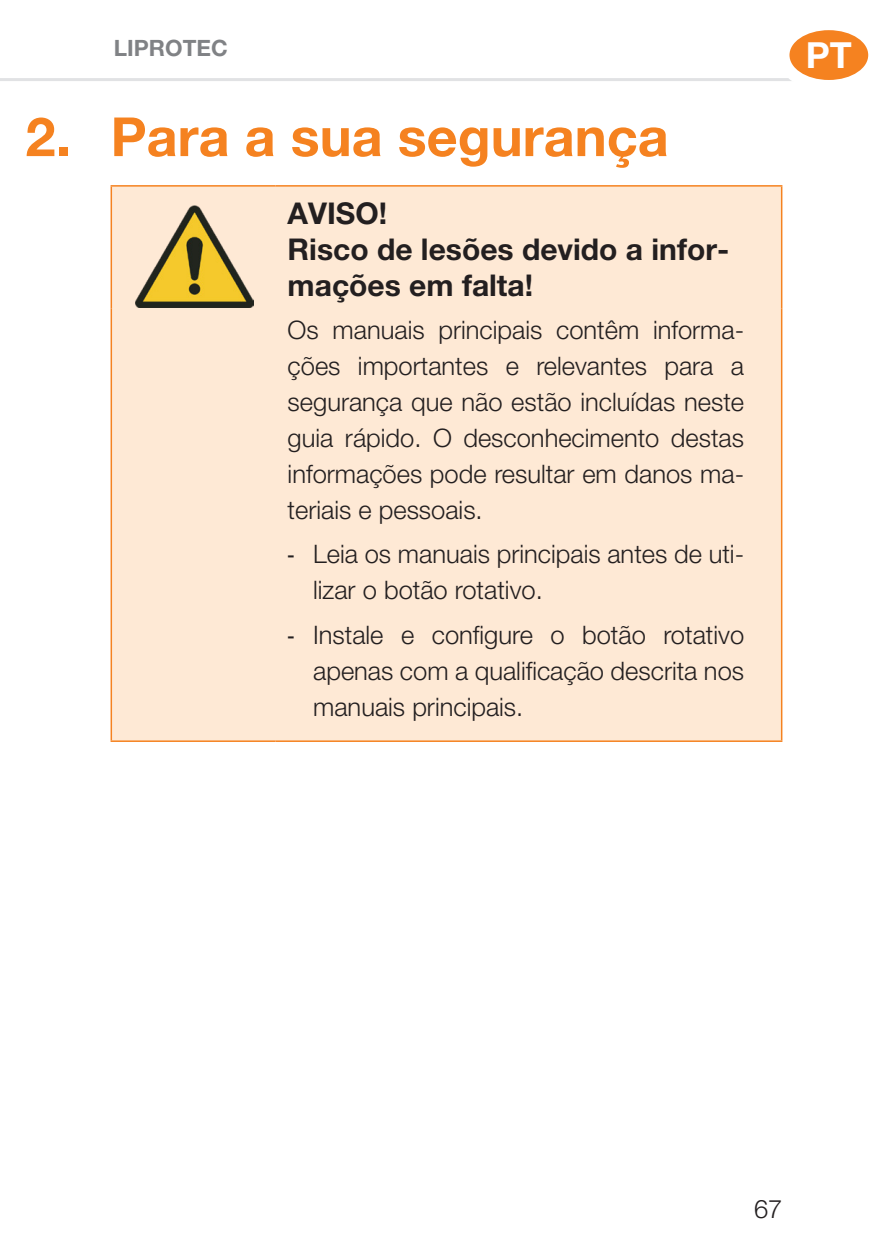
<style>
.page{position:relative;width:893px;height:1259px;background:#fff}
.page>*{position:absolute;margin:0;border:0;box-sizing:border-box;transform-origin:0 0}
.t1{font:700 54px "Helvetica Neue LT Pro";color:#f58220}
.t2{font:700 36px "Helvetica Neue LT Pro";color:#fff}
.Sicherheitshinweis_1{font:700 30px/36px "Helvetica Neue LT Pro";color:#231f20}
.Sicherheitshinweis_2{font:300 25.5px/36px "Helvetica Neue LT Pro";color:#231f20;text-align:justify}
.t3{font:700 22.5px "Helvetica Neue LT Pro";color:#808285}
.s1{font-family:"Arial Narrow";font-weight:400}
</style>
<div class="page">
<hr style="left:0;top:78px;width:829px;height:3px;background:#e1e2e4">
<svg style="left:783px;top:24px;width:91px;height:62px;background:#f69440"></svg>
<div style="left:777px;top:18px;width:103px;height:74px;border:12px solid #fff;border-radius:50%"></div>
<div style="left:112px;top:187px;width:669px;height:553px;background:#fee9d5"></div>
<hr style="left:111px;top:740px;width:165px;height:2px;background:#f58220">
<hr style="left:111px;top:185px;width:165px;height:2px;background:#f58220">
<hr style="left:111px;top:187px;width:1px;height:121px;background:#f58220">
<hr style="left:111px;top:308px;width:1px;height:432px;background:#f58220">
<hr style="left:276px;top:185px;width:506px;height:2px;background:#f58220">
<hr style="left:781px;top:187px;width:1px;height:121px;background:#f58220">
<hr style="left:781px;top:308px;width:1px;height:432px;background:#f58220">
<hr style="left:276px;top:740px;width:506px;height:2px;background:#f58220">
<img style="left:135px;top:205px;width:118px;height:103px">
<p class="t3" style="left:114px;top:35px;width:115px">LIPROTEC</p>
<h2 class="t2" style="left:806px;top:33px;width:48px">PT</h2>
<p class="t1" style="left:26px;top:103px;width:645px">2. Para a sua segurança</p>
<p class="Sicherheitshinweis_1" style="left:288px;top:195px;width:101px">AVISO!</p>
<p class="Sicherheitshinweis_1" style="left:288px;top:231px;width:443px">Risco de lesões devido a infor&shy;mações em falta!</p>
<p class="Sicherheitshinweis_2" style="left:288px;top:311px;width:458px">Os manuais principais contêm informa&shy;ções importantes e relevantes para a segurança que não estão incluídas neste guia rápido. O desconhecimento destas informações pode resultar em danos ma&shy;teriais e pessoais.</p>
<p class="Sicherheitshinweis_2" style="left:313px;top:535px;width:432px;text-indent:-26px"><span class="s1">-</span> Leia os manuais principais antes de uti&shy;lizar o botão rotativo.</p>
<p class="Sicherheitshinweis_2" style="left:313px;top:616px;width:433px;text-indent:-26px"><span class="s1">-</span> Instale e configure o botão rotativo apenas com a qualificação descrita nos manuais principais.</p>
<p class="Sicherheitshinweis_2" style="left:754px;top:1190px;width:30px">67</p>
</div>
